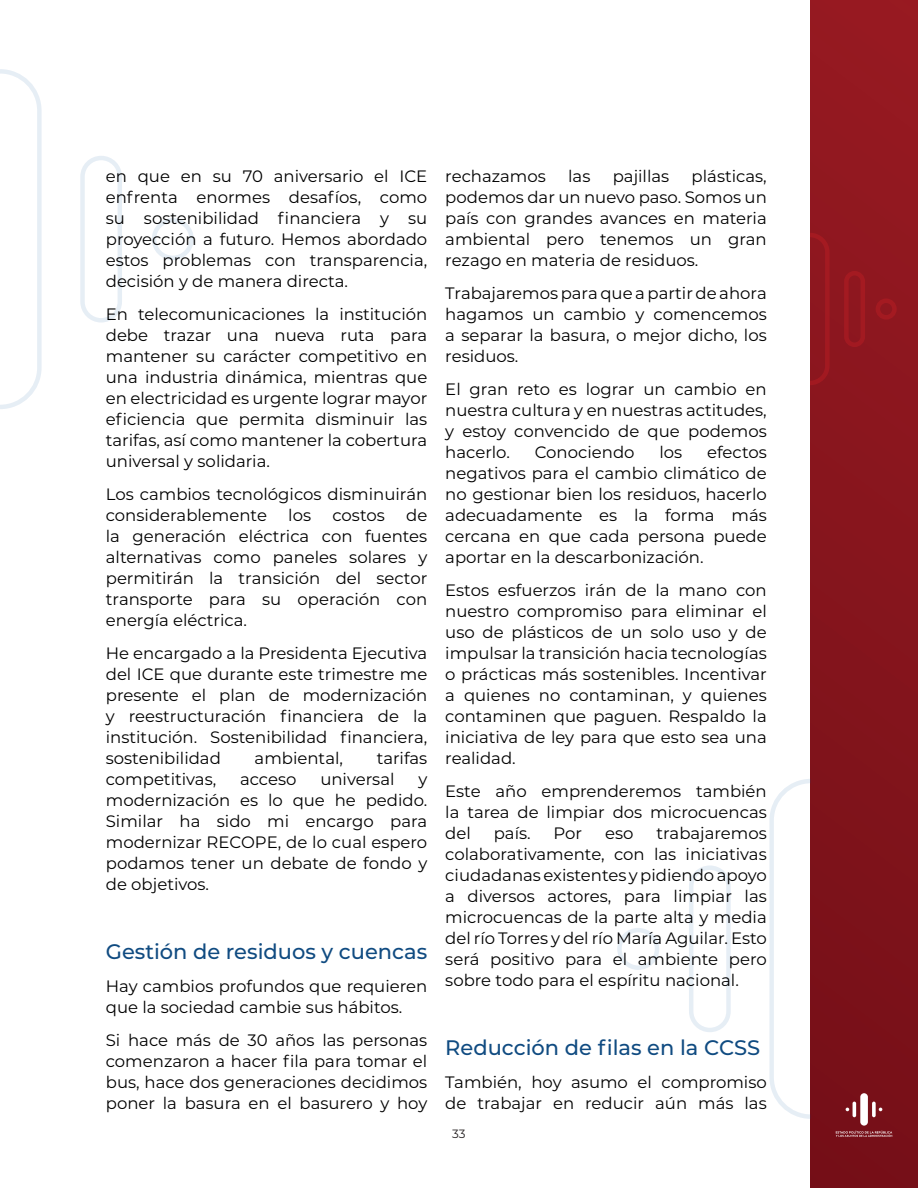
<style>
.page{position:relative;width:918px;height:1188px;background:#fff}
.page>*{position:absolute;margin:0;border:0;box-sizing:border-box;transform-origin:0 0}
.t1{font:500 21px "Montserrat";color:#104b81}
.t2{font:16.5px/21px "Montserrat";color:#000001;text-align:justify}
.t3{font:12px "Montserrat";color:#231f20}
</style>
<div class="page">
<svg style="left:810px;top:0;width:108px;height:1188px;background:#85141c"></svg>
<div style="left:844px;top:271px;width:21px;height:76px;border:4px solid #cc2026;border-radius:8px"></div>
<div style="left:876px;top:298px;width:21px;height:22px;border:4px solid #cc2026;border-radius:50%"></div>
<svg style="left:810px;top:233px;width:22px;height:152px;background:#91171f"></svg>
<svg style="left:872px;top:1102px;width:4px;height:15px"></svg>
<hr style="left:853px;top:1102px;width:3px;height:15px;background:#fff;border-radius:2px">
<div style="left:860px;top:1093px;width:8px;height:33px;background:#fff;border-radius:4px"></div>
<svg style="left:836px;top:1131px;width:56px;height:6px"></svg>
<div style="left:689px;top:865px;width:42px;height:167px;border:4px solid #01529e;border-radius:19px"></div>
<div style="left:617px;top:928px;width:42px;height:42px;border:4px solid #01529e;border-radius:50%"></div>
<svg style="left:769px;top:779px;width:42px;height:340px"></svg>
<div style="left:80px;top:156px;width:42px;height:167px;border:4px solid #01529e;border-radius:19px"></div>
<div style="left:152px;top:218px;width:42px;height:42px;border:4px solid #01529e;border-radius:50%"></div>
<svg style="left:0;top:69px;width:42px;height:340px"></svg>
<p class="t2" style="left:106px;top:165px;width:323px">en que en su 70 aniversario el ICE enfrenta enormes desafíos, como su sostenibilidad financiera y su proyección a futuro. Hemos abordado estos problemas con transparencia, decisión y de manera directa.</p>
<p class="t2" style="left:106px;top:303px;width:323px">En telecomunicaciones la institución debe trazar una nueva ruta para mantener su carácter competitivo en una industria dinámica, mientras que en electricidad es urgente lograr mayor eficiencia que permita disminuir las tarifas, así como mantener la cobertura universal y solidaria.</p>
<p class="t2" style="left:106px;top:483px;width:323px">Los cambios tecnológicos disminuirán considerablemente</p>
<p class="t2" style="left:106px;top:504px;width:323px;text-indent:300px">de la generación eléctrica con fuentes alternativas como paneles solares y permitirán la transición del sector transporte para su operación con energía eléctrica.</p>
<p class="t2" style="left:106px;top:642px;width:323px">He encargado a la Presidenta Ejecutiva del ICE que durante este trimestre me presente el plan de modernización y reestructuración financiera de la institución. Sostenibilidad financiera, sostenibilidad</p>
<p class="t2" style="left:288px;top:504px;width:24px">los</p>
<p class="t2" style="left:332px;top:504px;width:54px">costos</p>
<p class="t2" style="left:255px;top:747px;width:90px">ambiental,</p>
<p class="t2" style="left:377px;top:747px;width:52px">tarifas</p>
<p class="t2" style="left:106px;top:768px;width:112px">competitivas,</p>
<p class="t2" style="left:240px;top:768px;width:58px">acceso</p>
<p class="t2" style="left:320px;top:768px;width:76px">universal</p>
<p class="t2" style="left:106px;top:768px;width:323px;text-indent:313px">y modernización es lo que he pedido.<br>Similar ha sido mi encargo para modernizar RECOPE, de lo cual espero podamos tener un debate de fondo y de objetivos.</p>
<p class="t1" style="left:106px;top:937px;width:323px">Gestión de residuos y cuencas</p>
<p class="t2" style="left:106px;top:975px;width:323px">Hay cambios profundos que requieren que la sociedad cambie sus hábitos.</p>
<p class="t2" style="left:106px;top:1029px;width:323px">Si hace más de 30 años las personas comenzaron a hacer fila para tomar el bus, hace dos generaciones decidimos poner la basura en el basurero y hoy</p>
<p class="t2" style="left:445px;top:165px;width:323px;text-indent:246px">plásticas, podemos dar un nuevo paso. Somos un país con grandes avances en materia ambiental pero tenemos un gran rezago en materia de residuos.</p>
<p class="t2" style="left:445px;top:282px;width:323px">Trabajaremos para que a partir de ahora hagamos un cambio y comencemos a separar la basura, o mejor dicho, los residuos.</p>
<p class="t2" style="left:445px;top:378px;width:323px">El gran reto es lograr un cambio en nuestra cultura y en nuestras actitudes, y estoy convencido de que podemos hacerlo.</p>
<p class="t2" style="left:445px;top:165px;width:102px">rechazamos</p>
<p class="t2" style="left:568px;top:165px;width:24px">las</p>
<p class="t2" style="left:613px;top:165px;width:58px">pajillas</p>
<p class="t2" style="left:445px;top:441px;width:323px;text-indent:262px">efectos negativos para el cambio climático de no gestionar bien los residuos, hacerlo adecuadamente es la forma más cercana en que cada persona puede aportar en la descarbonización.</p>
<p class="t2" style="left:445px;top:579px;width:323px">Estos esfuerzos irán de la mano con nuestro compromiso para eliminar el uso de plásticos de un solo uso y de impulsar la transición hacia tecnologías o prácticas más sostenibles. Incentivar a quienes no contaminan, y quienes contaminen que paguen. Respaldo la iniciativa de ley para que esto sea una realidad.</p>
<p class="t2" style="left:445px;top:780px;width:323px">Este año emprenderemos también la tarea de limpiar dos microcuencas del</p>
<p class="t2" style="left:535px;top:441px;width:101px">Conociendo</p>
<p class="t2" style="left:659px;top:441px;width:24px">los</p>
<p class="t2" style="left:445px;top:822px;width:323px;text-indent:211px">trabajaremos colaborativamente, con las iniciativas ciudadanas existentes y pidiendo apoyo a diversos actores, para limpiar las microcuencas de la parte alta y media del río Torres y del río María Aguilar. Esto será positivo para el ambiente pero sobre todo para el espíritu nacional.</p>
<p class="t2" style="left:494px;top:822px;width:38px">país.</p>
<p class="t2" style="left:554px;top:822px;width:30px">Por</p>
<p class="t2" style="left:605px;top:822px;width:30px">eso</p>
<p class="t1" style="left:445px;top:1033px;width:316px">Reducción de filas en la CCSS</p>
<p class="t2" style="left:445px;top:1071px;width:323px">También, hoy asumo el compromiso de trabajar en reducir aún más las</p>
<p class="t3" style="left:452px;top:1125px;width:15px">33</p>
</div>
